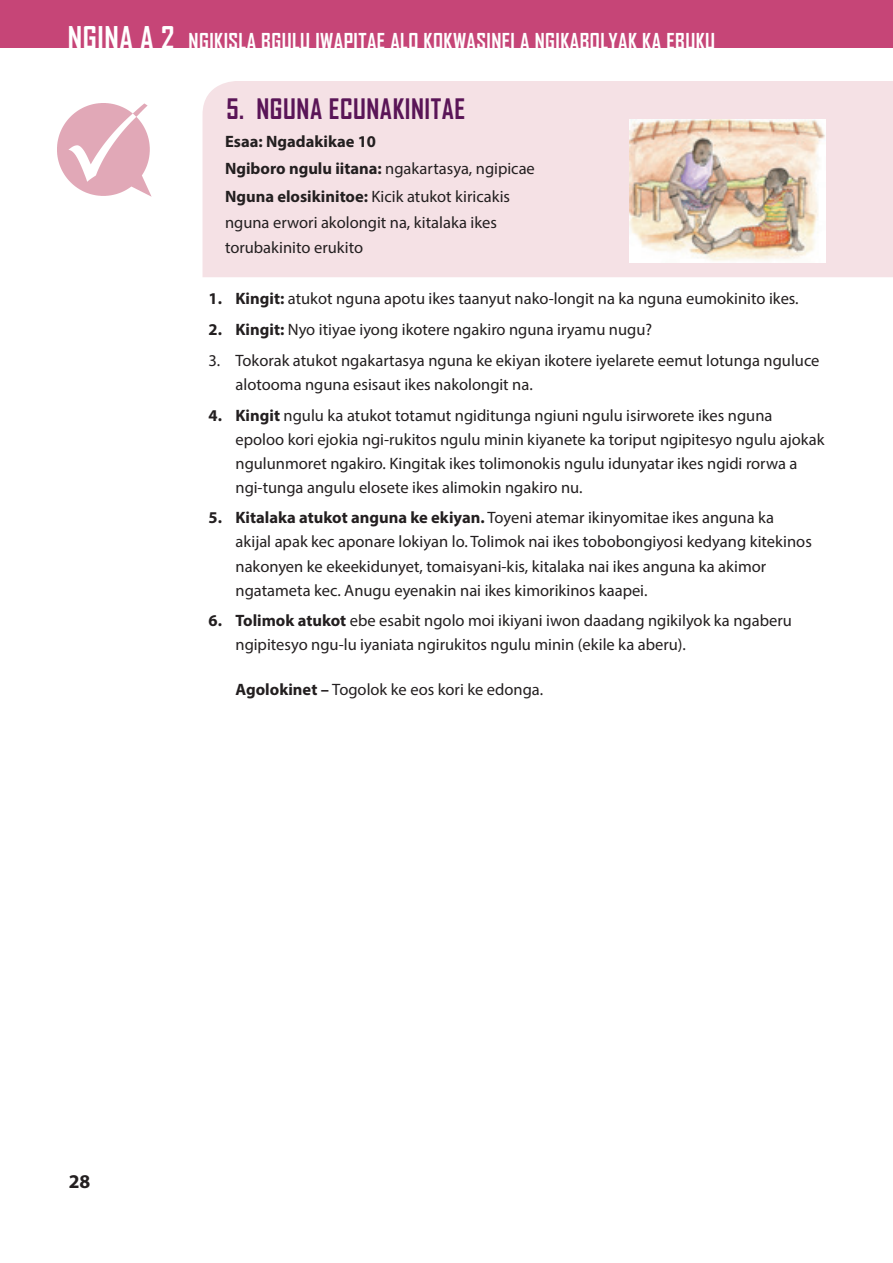
<style>
.page{position:relative;width:893px;height:1263px;background:#fff}
.page>*{position:absolute;margin:0;border:0;box-sizing:border-box;transform-origin:0 0}
.t1{font:700 27px "Agency FB";letter-spacing:.02em;color:#5a1557}
.t2{font:700 21px "Agency FB";letter-spacing:.02em;color:#fff}
.t3{font:700 19.5px "Myriad Pro";color:#231f20}
.t4{font:16.5px/24px "Myriad Pro";color:#231f20}
.t5{font:700 16.5px/27.9px "Myriad Pro";color:#231f20}
.s1{font-size:30px}
.s2{font-weight:400}
.s3{font-weight:700}
</style>
<div class="page">
<div style="left:0;top:0;width:892px;height:48px;background:#c64577"></div>
<div style="left:202px;top:81px;width:691px;height:196px;background:#f5e1e5"></div>
<img style="left:629px;top:120px;width:196px;height:142px">
<img style="left:57px;top:104px;width:95px;height:93px">
<p class="t2" style="left:68px;top:28px;width:649px"><span class="s1">NGINA A 2</span> NGIKISLA BGULU IWAPITAE ALO KOKWASINEI A NGIKABOLYAK KA EBUKU</p>
<h1 class="t1" style="left:226px;top:92px;width:240px">5. NGUNA ECUNAKINITAE</h1>
<p class="t5" style="left:225px;top:126px;width:311px">Esaa: Ngadakikae 10<br>Ngiboro ngulu iitana: <span class="s2">ngakartasya, ngipicae<br></span>Nguna elosikinitoe: <span class="s2">Kicik atukot kiricakis</span></p>
<p class="t4" style="left:225px;top:209px;width:273px;line-height:25.5px">nguna erwori akolongit na, kitalaka ikes torubakinito erukito</p>
<p class="t4" style="left:208px;top:287px;width:592px"><span class="s3">1. Kingit:</span> atukot nguna apotu ikes taanyut nako-longit na ka nguna eumokinito ikes.</p>
<p class="t4" style="left:208px;top:317px;width:445px"><span class="s3">2. Kingit:</span> Nyo itiyae iyong ikotere ngakiro nguna iryamu nugu?</p>
<p class="t4" style="left:235px;top:348px;width:586px;text-indent:-27px">3. Tokorak atukot ngakartasya nguna ke ekiyan ikotere iyelarete eemut lotunga nguluce alotooma nguna esisaut ikes nakolongit na.</p>
<p class="t4" style="left:235px;top:403px;width:590px;text-indent:-27px"><span class="s3">4. Kingit</span> ngulu ka atukot totamut ngiditunga ngiuni ngulu isirworete ikes nguna epoloo kori ejokia ngi-rukitos ngulu minin kiyanete ka toriput ngipitesyo ngulu ajokak ngulunmoret ngakiro. Kingitak ikes tolimonokis ngulu idunyatar ikes ngidi rorwa a ngi-tunga angulu elosete ikes alimokin ngakiro nu.</p>
<p class="t4" style="left:235px;top:506px;width:578px;text-indent:-27px"><span class="s3">5. Kitalaka atukot anguna ke ekiyan.</span> Toyeni atemar ikinyomitae ikes anguna ka akijal apak kec aponare lokiyan lo. Tolimok nai ikes tobobongiyosi kedyang kitekinos nakonyen ke ekeekidunyet, tomaisyani-kis, kitalaka nai ikes anguna ka akimor ngatameta kec. Anugu eyenakin nai ikes kimorikinos kaapei.</p>
<p class="t4" style="left:235px;top:608px;width:558px;text-indent:-27px"><span class="s3">6. Tolimok atukot</span> ebe esabit ngolo moi ikiyani iwon daadang ngikilyok ka ngaberu ngipitesyo ngu-lu iyaniata ngirukitos ngulu minin (ekile ka aberu).</p>
<p class="t4" style="left:235px;top:677px;width:309px"><span class="s3">Agolokinet –</span> Togolok ke eos kori ke edonga.</p>
<p class="t3" style="left:69px;top:1168px;width:23px">28</p>
</div>
